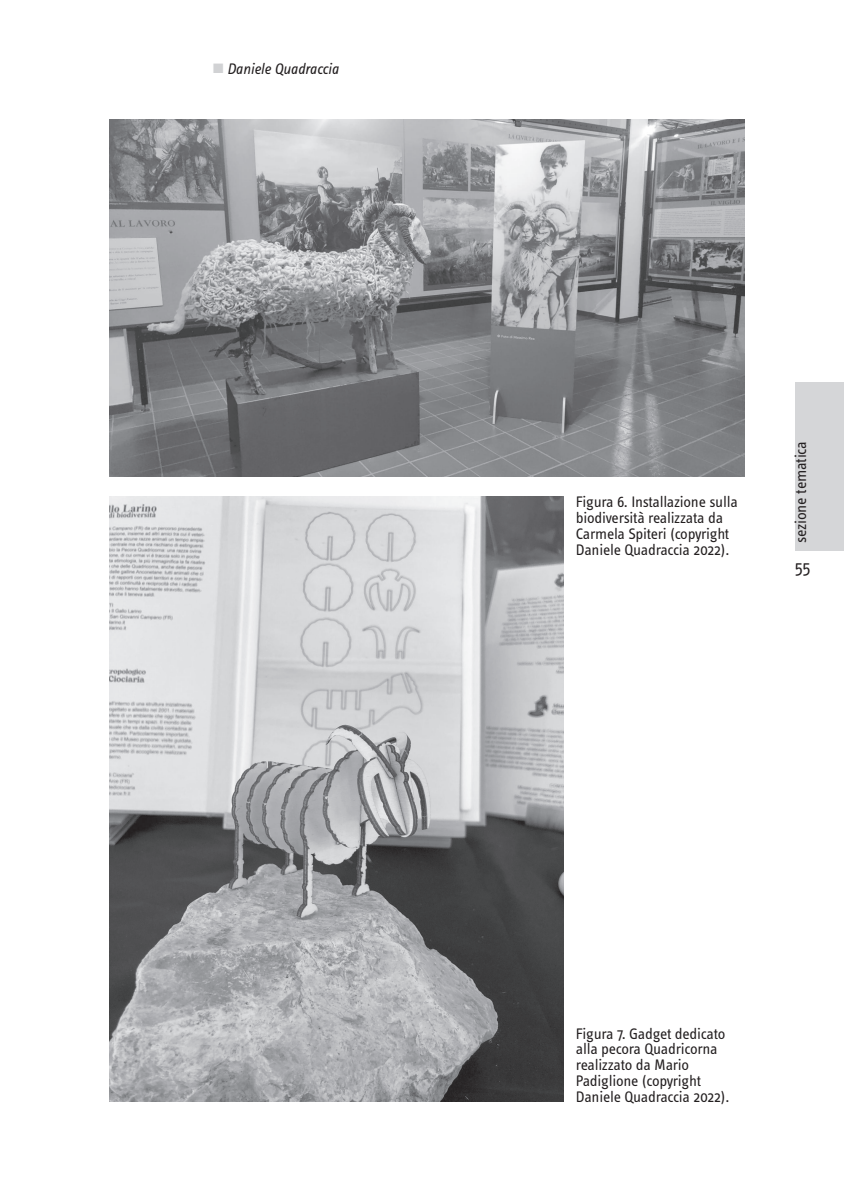
<style>
.page{position:relative;width:844px;height:1191px;background:#fff}
.page>*{position:absolute;margin:0;border:0;box-sizing:border-box;transform-origin:0 0}
.t1{font:17.68px "Info Text";color:#231f20}
.t2{font:16.1px "Info Text";letter-spacing:-.01em;color:#231f20}
.t3{font:15.75px/15.8px "Info Text";letter-spacing:-.015em;color:#231f20}
.t4{font:italic 15.75px "Info Text";letter-spacing:-.01em;color:#231f20}
.s1{color:#d1d2d4}
</style>
<div class="page">
<div style="left:794px;top:382px;width:49px;height:169px;background:#d5d6d8"></div>
<img style="left:109px;top:119px;width:635px;height:357px">
<img style="left:109px;top:496px;width:454px;height:605px">
<p class="t4" style="left:213px;top:61px;width:127px"><span class="s1">■</span> Daniele Quadraccia</p>
<p class="t3" style="left:575px;top:494px;width:163px">Figura 6. Installazione sulla biodiversità realizzata da<br>Carmela Spiteri (copyright<br>Daniele Quadraccia 2022).</p>
<p class="t2" style="left:792px;top:543px;width:104px;rotate:-90deg">sezione tematica</p>
<p class="t1" style="left:794px;top:558px;width:18px">55</p>
<p class="t3" style="left:575px;top:1025px;width:155px">Figura 7. Gadget dedicato alla pecora Quadricorna realizzato da Mario<br>Padiglione (copyright<br>Daniele Quadraccia 2022).</p>
</div>
